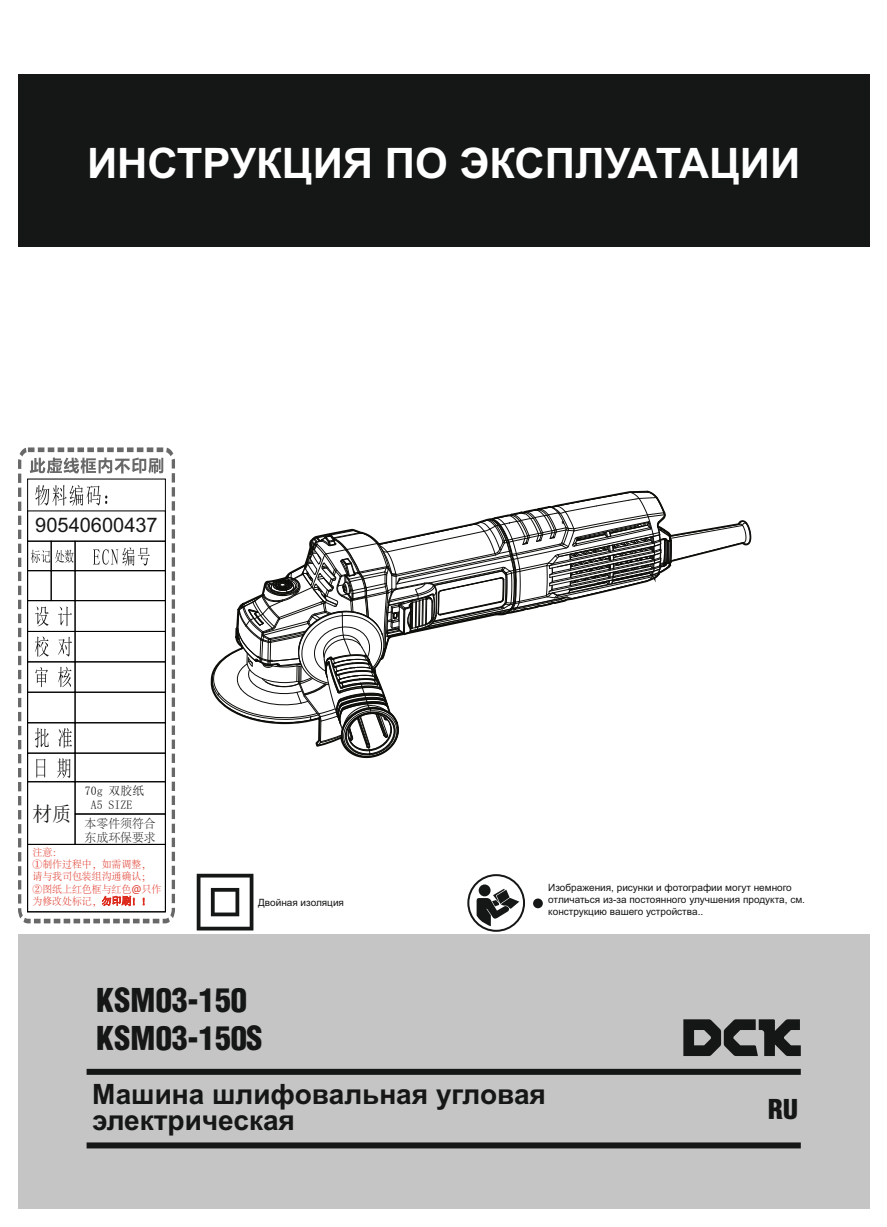
<style>
.page{position:relative;width:887px;height:1227px;background:#fff}
.page>*{position:absolute;margin:0;border:0;box-sizing:border-box;transform-origin:0 0}
.t1{font:700 42px "Arial";color:#fff}
.t2{font:36px "Helvetica Condensed Black Se";color:#151616}
.t3{font:30px "Helvetica Condensed Black Se";color:#151616}
.t4{font:700 28px/25.2px "Arial";color:#151616}
.t5{font:20.4px "Sim Sun";color:#151616}
.t6{font:20px "Arial";color:#151616}
.t7{font:12.2px/13.6px "Sim Sun";color:#151616;text-align:center}
.t8{font:300 12.2px/14.6px "Adobe Song Std";color:#151616}
.t9{font:300 10.2px/12.2px "Adobe Song Std";color:#dd2b1c}
.t10{font:10px/12px "Arial";color:#151616}
.s1{font-family:"Microsoft Ya Hei";font-weight:400}
</style>
<div class="page">
<div style="left:18px;top:934px;width:850px;height:274px;background:#c5c5c5"></div>
<div style="left:18px;top:74px;width:850px;height:172px;background:#151616"></div>
<div style="left:86px;top:1068px;width:714px;height:6px;background:#151616"></div>
<div style="left:86px;top:1142px;width:714px;height:6px;background:#151616"></div>
<svg style="left:18px;top:447px;width:157px;height:476px"></svg>
<svg style="left:35px;top:484px;width:72px;height:22px"></svg>
<svg style="left:31px;top:549px;width:42px;height:14px"></svg>
<svg style="left:35px;top:606px;width:37px;height:20px"></svg>
<svg style="left:36px;top:757px;width:35px;height:21px"></svg>
<svg style="left:35px;top:666px;width:37px;height:21px"></svg>
<svg style="left:35px;top:636px;width:37px;height:20px"></svg>
<svg style="left:35px;top:727px;width:37px;height:21px"></svg>
<svg style="left:30px;top:457px;width:133px;height:16px"></svg>
<svg style="left:93px;top:547px;width:57px;height:19px"></svg>
<svg style="left:102px;top:895px;width:33px;height:14px"></svg>
<svg style="left:143px;top:897px;width:2px;height:8px"></svg>
<div style="left:74px;top:540px;width:92px;height:31px;border:1px solid #000"></div>
<div style="left:51px;top:540px;width:24px;height:31px;border:1px solid #000"></div>
<div style="left:27px;top:540px;width:25px;height:31px;border:1px solid #000"></div>
<div style="left:74px;top:570px;width:92px;height:31px;border:1px solid #000"></div>
<div style="left:74px;top:600px;width:92px;height:31px;border:1px solid #000"></div>
<div style="left:51px;top:570px;width:24px;height:31px;border:1px solid #000"></div>
<div style="left:27px;top:570px;width:25px;height:31px;border:1px solid #000"></div>
<div style="left:27px;top:600px;width:48px;height:31px;border:1px solid #000"></div>
<div style="left:74px;top:630px;width:92px;height:32px;border:1px solid #000"></div>
<div style="left:27px;top:630px;width:48px;height:32px;border:1px solid #000"></div>
<div style="left:74px;top:661px;width:92px;height:31px;border:1px solid #000"></div>
<div style="left:27px;top:661px;width:48px;height:31px;border:1px solid #000"></div>
<div style="left:74px;top:691px;width:92px;height:32px;border:1px solid #000"></div>
<div style="left:27px;top:691px;width:48px;height:32px;border:1px solid #000"></div>
<div style="left:74px;top:722px;width:92px;height:31px;border:1px solid #000"></div>
<div style="left:27px;top:722px;width:48px;height:31px;border:1px solid #000"></div>
<div style="left:74px;top:752px;width:92px;height:30px;border:1px solid #000"></div>
<div style="left:27px;top:752px;width:48px;height:30px;border:1px solid #000"></div>
<div style="left:74px;top:781px;width:92px;height:33px;border:1px solid #000"></div>
<div style="left:74px;top:813px;width:92px;height:31px;border:1px solid #000"></div>
<div style="left:27px;top:843px;width:139px;height:69px;border:1px solid #000"></div>
<div style="left:27px;top:781px;width:48px;height:63px;border:1px solid #000"></div>
<div style="left:27px;top:478px;width:139px;height:434px;border:1px solid #000"></div>
<svg style="left:210px;top:490px;width:541px;height:268px"></svg>
<svg style="left:468px;top:874px;width:56px;height:56px"></svg>
<div style="left:467px;top:873px;width:57px;height:58px;border:2px solid #151616;border-radius:50%"></div>
<svg style="left:478px;top:884px;width:12px;height:12px"></svg>
<svg style="left:476px;top:888px;width:43px;height:37px"></svg>
<svg style="left:533px;top:898px;width:9px;height:10px"></svg>
<svg style="left:683px;top:1019px;width:117px;height:36px"></svg>
<svg style="left:196px;top:873px;width:57px;height:57px"></svg>
<h1 class="t1" style="left:87px;top:147px;width:714px">ИНСТРУКЦИЯ ПО ЭКСПЛУАТАЦИИ</h1>
<h3 class="t6" style="left:35px;top:517px;width:124px">90540600437</h3>
<p class="t7" style="left:85px;top:783px;width:61px">70g 双胶纸<br>A5 SIZE</p>
<p class="t8" style="left:85px;top:815px;width:73px">本零件须符合东成环保要求</p>
<p class="t9" style="left:32px;top:845px;width:130px">注意：<br>①制作过程中，如需调整，请与我司包装组沟通确认；<br>②图纸上红⾊框与红⾊<span class="s1">@</span>只作为修改处标记，勿印刷！！</p>
<h3 class="t5" style="left:32px;top:803px;width:41px">材质</h3>
<p class="t10" style="left:258px;top:897px;width:87px">Двойная изоляция</p>
<h2 class="t2" style="left:96px;top:987px;width:152px">KSM03-150</h2>
<h2 class="t2" style="left:96px;top:1024px;width:168px">KSM03-150S</h2>
<p class="t10" style="left:548px;top:881px;width:258px">Изображения, рисунки и фотографии могут немного отличаться из-за постоянного улучшения продукта, см. конструкцию вашего устройства..</p>
<h3 class="t4" style="left:92px;top:1084px;width:455px">Машина шлифовальная угловая электрическая</h3>
<h3 class="t3" style="left:767px;top:1097px;width:32px">RU</h3>
</div>
